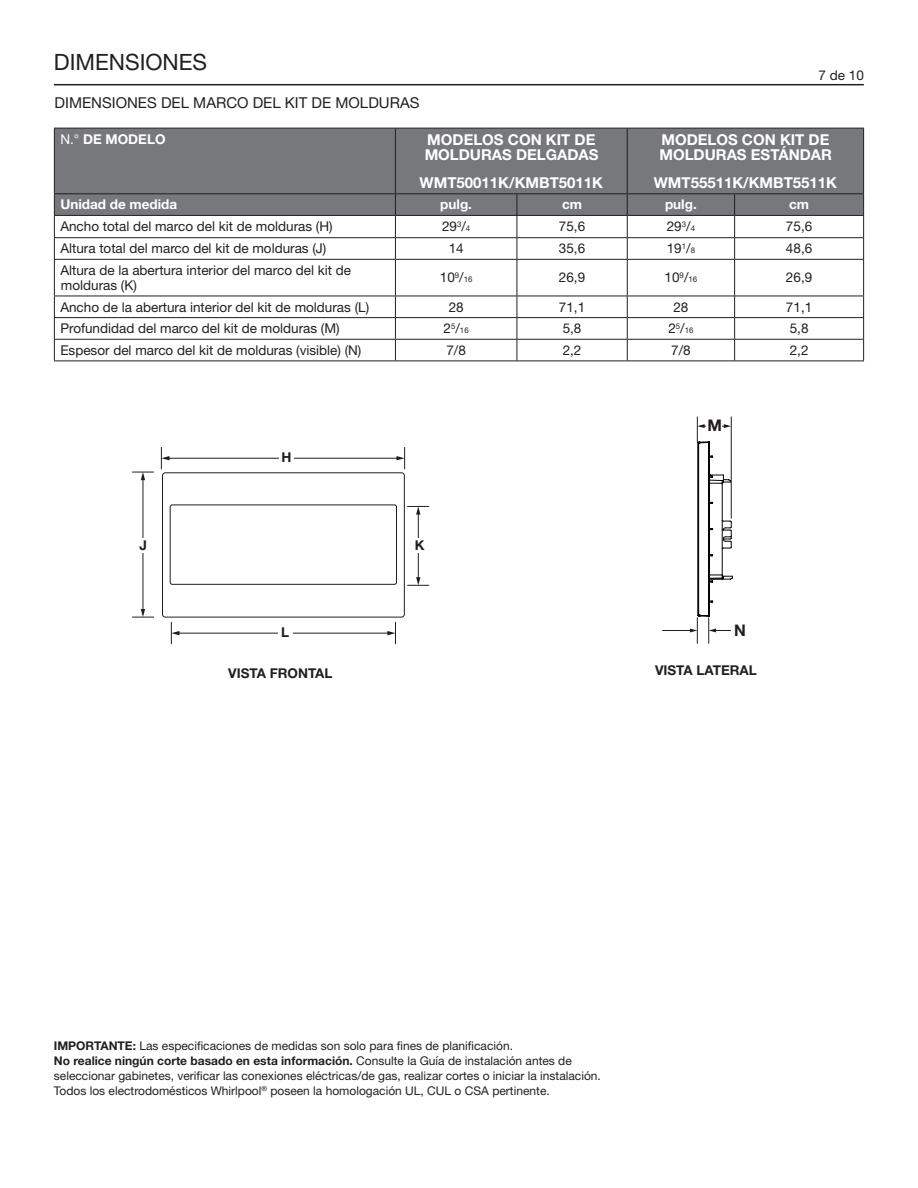
<style>
.page{position:relative;width:918px;height:1188px;background:#fff}
.page>*{position:absolute;margin:0;border:0;box-sizing:border-box;transform-origin:0 0}
.t1{font:22.5px "Helvetica Neue LT Std";color:#231f20}
.t2{font:700 16.05px "Helvetica Neue LT Std";color:#211d1e}
._1_Heading_3_Plus{font:700 15px/15px "Helvetica Neue LT Std";color:#fff}
.t3{font:15px "Helvetica Neue LT Std";color:#231f20}
._2_Body{font:13.5px/15px "Helvetica Neue LT Std";color:#231f20}
._2_Body_Bold{font:700 13.5px "Helvetica Neue LT Std";color:#fff}
._2_Body_Bold-2{font:700 13.5px "Helvetica Neue LT Std";color:#231f20}
.t4{font:700 13.5px "Helvetica Neue LT Std";color:#211d1e}
.t5{font:12px/15px "Helvetica Neue LT Std";color:#231f20}
._2_Body-2{font:7.8px "Helvetica Neue LT Std";color:#231f20}
.s1{font-weight:400}
.s2{font-size:7.8px}
.s3{font-size:13.5px}
.s4{font-weight:700}
</style>
<div class="page">
<hr style="left:54px;top:84px;width:810px;height:1px;background:#231f20">
<hr style="left:143px;top:479px;width:1px;height:131px;background:#211d1e">
<svg style="left:132px;top:472px;width:21px;height:8px"></svg>
<svg style="left:132px;top:609px;width:22px;height:9px"></svg>
<div style="left:136px;top:538px;width:15px;height:15px;background:#fff"></div>
<svg style="left:161px;top:447px;width:268px;height:197px"></svg>
<div style="left:278px;top:626px;width:15px;height:15px;background:#fff"></div>
<div style="left:55px;top:129px;width:808px;height:86px;background:#76787b"></div>
<hr style="left:54px;top:128px;width:341px;height:1px;background:#231f20">
<hr style="left:395px;top:128px;width:122px;height:1px;background:#231f20">
<hr style="left:395px;top:128px;width:1px;height:65px;background:#231f20">
<hr style="left:517px;top:128px;width:110px;height:1px;background:#231f20">
<hr style="left:627px;top:128px;width:108px;height:1px;background:#231f20">
<hr style="left:627px;top:128px;width:1px;height:65px;background:#231f20">
<hr style="left:735px;top:128px;width:129px;height:1px;background:#231f20">
<hr style="left:863px;top:128px;width:1px;height:65px;background:#231f20">
<hr style="left:54px;top:193px;width:341px;height:1px;background:#231f20">
<hr style="left:395px;top:193px;width:122px;height:1px;background:#231f20">
<hr style="left:517px;top:193px;width:110px;height:1px;background:#231f20">
<hr style="left:627px;top:193px;width:108px;height:1px;background:#231f20">
<hr style="left:735px;top:193px;width:129px;height:1px;background:#231f20">
<hr style="left:54px;top:215px;width:341px;height:1px;background:#231f20">
<hr style="left:395px;top:215px;width:122px;height:1px;background:#231f20">
<hr style="left:517px;top:215px;width:110px;height:1px;background:#231f20">
<hr style="left:627px;top:215px;width:108px;height:1px;background:#231f20">
<hr style="left:735px;top:215px;width:129px;height:1px;background:#231f20">
<hr style="left:54px;top:237px;width:341px;height:1px;background:#231f20">
<hr style="left:395px;top:237px;width:122px;height:1px;background:#231f20">
<svg style="left:395px;top:194px;width:1px;height:65px"></svg>
<hr style="left:517px;top:237px;width:110px;height:1px;background:#231f20">
<svg style="left:517px;top:194px;width:1px;height:65px"></svg>
<hr style="left:627px;top:237px;width:108px;height:1px;background:#231f20">
<svg style="left:627px;top:194px;width:1px;height:65px"></svg>
<hr style="left:735px;top:237px;width:129px;height:1px;background:#231f20">
<svg style="left:734px;top:194px;width:1px;height:65px"></svg>
<svg style="left:863px;top:194px;width:1px;height:65px"></svg>
<hr style="left:54px;top:259px;width:341px;height:1px;background:#231f20">
<hr style="left:395px;top:259px;width:122px;height:1px;background:#231f20">
<hr style="left:395px;top:260px;width:1px;height:36px;background:#231f20">
<hr style="left:517px;top:259px;width:110px;height:1px;background:#231f20">
<hr style="left:517px;top:260px;width:1px;height:36px;background:#231f20">
<hr style="left:627px;top:259px;width:108px;height:1px;background:#231f20">
<hr style="left:627px;top:260px;width:1px;height:36px;background:#231f20">
<hr style="left:735px;top:259px;width:129px;height:1px;background:#231f20">
<hr style="left:734px;top:260px;width:1px;height:36px;background:#231f20">
<hr style="left:863px;top:260px;width:1px;height:36px;background:#231f20">
<hr style="left:54px;top:296px;width:341px;height:1px;background:#231f20">
<hr style="left:395px;top:296px;width:122px;height:1px;background:#231f20">
<hr style="left:517px;top:296px;width:110px;height:1px;background:#231f20">
<hr style="left:627px;top:296px;width:108px;height:1px;background:#231f20">
<hr style="left:735px;top:296px;width:129px;height:1px;background:#231f20">
<hr style="left:54px;top:317px;width:341px;height:1px;background:#231f20">
<hr style="left:395px;top:317px;width:122px;height:1px;background:#231f20">
<hr style="left:517px;top:317px;width:110px;height:1px;background:#231f20">
<hr style="left:627px;top:317px;width:108px;height:1px;background:#231f20">
<hr style="left:735px;top:317px;width:129px;height:1px;background:#231f20">
<hr style="left:54px;top:339px;width:341px;height:1px;background:#231f20">
<hr style="left:395px;top:339px;width:122px;height:1px;background:#231f20">
<svg style="left:395px;top:296px;width:1px;height:65px"></svg>
<hr style="left:517px;top:339px;width:110px;height:1px;background:#231f20">
<svg style="left:517px;top:296px;width:1px;height:65px"></svg>
<hr style="left:627px;top:339px;width:108px;height:1px;background:#231f20">
<svg style="left:627px;top:296px;width:1px;height:65px"></svg>
<hr style="left:735px;top:339px;width:129px;height:1px;background:#231f20">
<svg style="left:734px;top:296px;width:1px;height:65px"></svg>
<svg style="left:863px;top:296px;width:1px;height:65px"></svg>
<hr style="left:54px;top:361px;width:341px;height:1px;background:#231f20">
<hr style="left:395px;top:361px;width:122px;height:1px;background:#231f20">
<hr style="left:517px;top:361px;width:110px;height:1px;background:#231f20">
<hr style="left:627px;top:361px;width:108px;height:1px;background:#231f20">
<hr style="left:735px;top:361px;width:129px;height:1px;background:#231f20">
<svg style="left:54px;top:194px;width:1px;height:65px"></svg>
<hr style="left:54px;top:260px;width:1px;height:36px;background:#231f20">
<svg style="left:54px;top:296px;width:1px;height:65px"></svg>
<hr style="left:54px;top:128px;width:1px;height:65px;background:#231f20">
<hr style="left:663px;top:630px;width:30px;height:1px;background:#211d1e">
<svg style="left:690px;top:417px;width:43px;height:226px"></svg>
<h1 class="t1" style="left:54px;top:49px;width:155px">DIMENSIONES</h1>
<p class="t3" style="left:55px;top:94px;width:366px">DIMENSIONES DEL MARCO DEL KIT DE MOLDURAS</p>
<p class="_2_Body_Bold" style="left:60px;top:131px;width:107px"><span class="s1">N.°</span> DE MODELO</p>
<p class="_1_Heading_3_Plus" style="left:425px;top:132px;width:175px">MODELOS CON KIT DE<br>MOLDURAS DELGADAS</p>
<p class="_1_Heading_3_Plus" style="left:420px;top:175px;width:185px">WMT50011K/KMBT5011K</p>
<p class="_2_Body" style="left:819px;top:68px;width:47px">7 de 10</p>
<p class="_1_Heading_3_Plus" style="left:659px;top:132px;width:174px">MODELOS CON KIT DE<br>MOLDURAS ESTÁNDAR</p>
<p class="_1_Heading_3_Plus" style="left:654px;top:175px;width:185px">WMT55511K/KMBT5511K</p>
<p class="_2_Body_Bold" style="left:60px;top:196px;width:118px">Unidad de medida</p>
<p class="_2_Body_Bold" style="left:440px;top:196px;width:33px">pulg.</p>
<p class="_2_Body_Bold" style="left:562px;top:196px;width:21px">cm</p>
<p class="_2_Body_Bold" style="left:665px;top:196px;width:33px">pulg.</p>
<p class="_2_Body_Bold" style="left:789px;top:196px;width:21px">cm</p>
<p class="_2_Body" style="left:60px;top:219px;width:274px">Ancho total del marco del kit de molduras (H)</p>
<p class="_2_Body" style="left:442px;top:219px;width:30px">29<sup>3</sup>/<span class="s2">4</span></p>
<p class="_2_Body" style="left:559px;top:219px;width:28px">75,6</p>
<p class="_2_Body" style="left:667px;top:219px;width:30px">29<sup>3</sup>/<span class="s2">4</span></p>
<p class="_2_Body" style="left:786px;top:219px;width:28px">75,6</p>
<p class="_2_Body" style="left:60px;top:241px;width:268px">Altura total del marco del kit de molduras (J)</p>
<p class="_2_Body" style="left:449px;top:241px;width:17px">14</p>
<p class="_2_Body" style="left:559px;top:241px;width:28px">35,6</p>
<p class="_2_Body" style="left:667px;top:241px;width:30px">19<sup>1</sup>/<span class="s2">8</span></p>
<p class="_2_Body" style="left:786px;top:241px;width:28px">48,6</p>
<p class="_2_Body" style="left:60px;top:262px;width:292px">Altura de la abertura interior del marco del kit de molduras (K)</p>
<p class="_2_Body" style="left:440px;top:270px;width:34px">10<sup>9</sup>/<span class="s2">16</span></p>
<p class="_2_Body" style="left:559px;top:270px;width:28px">26,9</p>
<p class="_2_Body" style="left:665px;top:270px;width:34px">10<sup>9</sup>/<span class="s2">16</span></p>
<p class="_2_Body" style="left:786px;top:270px;width:28px">26,9</p>
<p class="_2_Body" style="left:60px;top:299px;width:310px">Ancho de la abertura interior del kit de molduras (L)</p>
<p class="_2_Body" style="left:449px;top:299px;width:17px">28</p>
<p class="_2_Body" style="left:559px;top:299px;width:28px">71,1</p>
<p class="_2_Body" style="left:673px;top:299px;width:17px">28</p>
<p class="_2_Body" style="left:786px;top:299px;width:28px">71,1</p>
<p class="_2_Body" style="left:60px;top:321px;width:281px">Profundidad del marco del kit de molduras (M)</p>
<p class="_2_Body-2" style="left:444px;top:326px;width:27px"><span class="s3">2</span>5<span class="s3">/</span>16</p>
<p class="_2_Body" style="left:563px;top:321px;width:20px">5,8</p>
<p class="_2_Body-2" style="left:668px;top:326px;width:27px"><span class="s3">2</span>5<span class="s3">/</span>16</p>
<p class="_2_Body" style="left:790px;top:321px;width:20px">5,8</p>
<p class="_2_Body" style="left:60px;top:342px;width:303px">Espesor del marco del kit de molduras (visible) (N)</p>
<p class="_2_Body" style="left:446px;top:342px;width:21px">7/8</p>
<p class="_2_Body" style="left:563px;top:342px;width:20px">2,2</p>
<p class="_2_Body" style="left:671px;top:342px;width:21px">7/8</p>
<p class="_2_Body" style="left:790px;top:342px;width:20px">2,2</p>
<p class="t4" style="left:282px;top:449px;width:12px">H</p>
<p class="t4" style="left:139px;top:537px;width:9px">J</p>
<p class="t4" style="left:415px;top:537px;width:11px">K</p>
<p class="t2" style="left:708px;top:416px;width:16px">M</p>
<p class="t2" style="left:734px;top:621px;width:13px">N</p>
<p class="t4" style="left:281px;top:624px;width:10px">L</p>
<p class="_2_Body_Bold-2" style="left:228px;top:665px;width:106px">VISTA FRONTAL</p>
<p class="_2_Body_Bold-2" style="left:655px;top:662px;width:103px">VISTA LATERAL</p>
<p class="t5" style="left:54px;top:1039px;width:549px"><span class="s4">IMPORTANTE:</span> Las especificaciones de medidas son solo para fines de planificación.<br><span class="s4">No realice ningún corte basado en esta información.</span> Consulte la Guía de instalación antes de seleccionar gabinetes, verificar las conexiones eléctricas/de gas, realizar cortes o iniciar la instalación.<br>Todos los electrodomésticos Whirlpool<sup>®</sup> poseen la homologación UL, CUL o CSA pertinente.</p>
</div>
